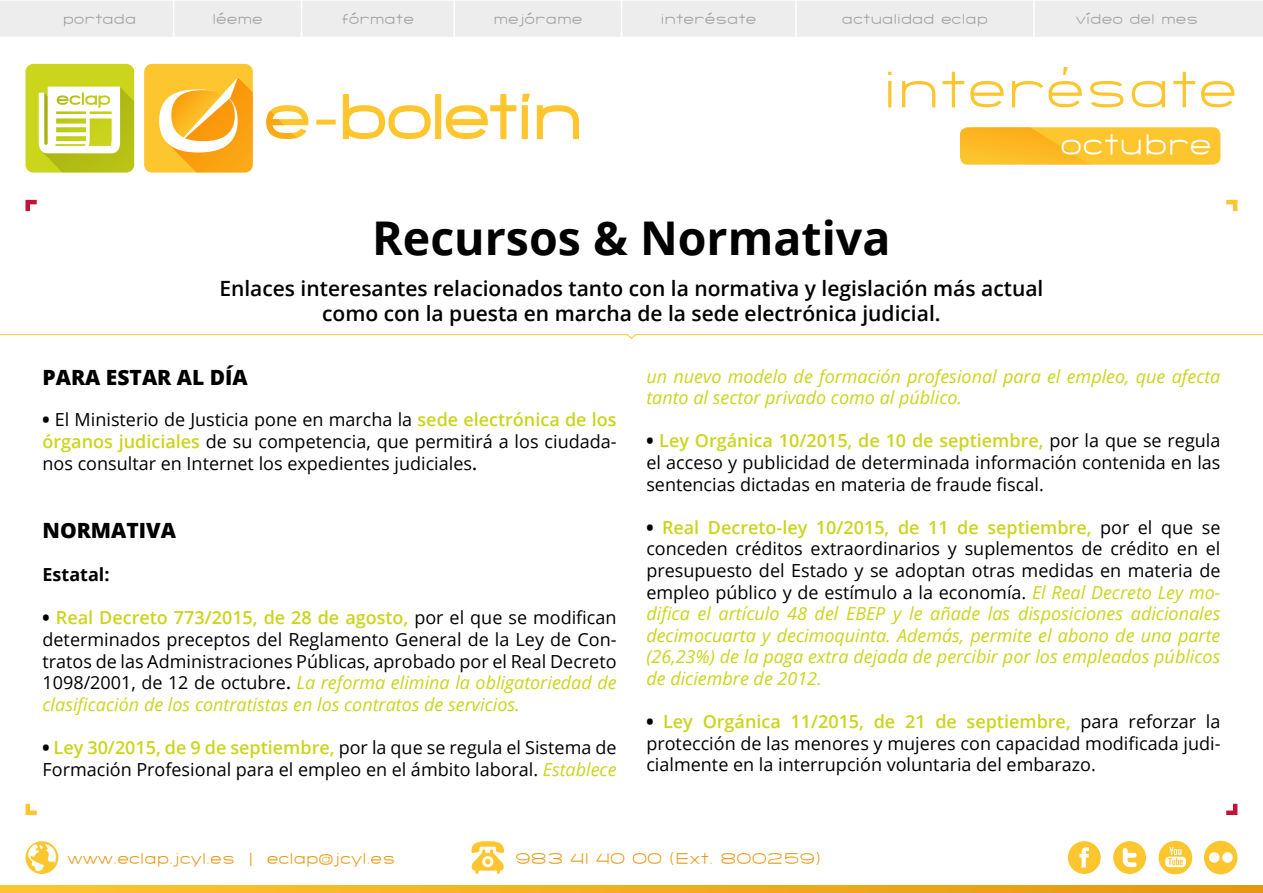
<style>
.page{position:relative;width:1263px;height:893px;background:#fff}
.page>*{position:absolute;margin:0;border:0;box-sizing:border-box;transform-origin:0 0}
.t1{font:700 46.5px "Open Sans";color:#000}
.t2{font:300 31.5px "SF Grandezza";color:#fff}
.t3{font:600 21px/25.2px "Open Sans";color:#000;text-align:center}
.t4{font:800 21px "Open Sans";color:#000}
.t5{font:18px/21.6px "Open Sans";color:#000;text-align:justify}
.t6{font:italic 18px/21.6px "Open Sans";color:#cad51d}
.t7{font:700 18px "Open Sans";color:#000}
.t8{font:300 16.5px "SF Grandezza";color:#e69710}
.t9{font:300 15px "SF Grandezza";color:#9d9d9c}
.s1{font-weight:800}
.s2{font-weight:600;color:#cad51d}
.s3{font-weight:600}
.s4{font-weight:800;font-style:normal;color:#000}
.s5{font-weight:600;font-style:normal}
.s6{font-style:normal;color:#000}
.s7{font-style:italic;color:#cad51d}
</style>
<div class="page">
<div style="left:0;top:1px;width:1263px;height:36px;background:#ededed"></div>
<hr style="left:173px;top:0;width:1px;height:43px;background:#fff">
<hr style="left:301px;top:0;width:1px;height:43px;background:#fff">
<hr style="left:453px;top:0;width:2px;height:43px;background:#fff">
<hr style="left:621px;top:0;width:1px;height:43px;background:#fff">
<hr style="left:795px;top:0;width:2px;height:43px;background:#fff">
<hr style="left:1033px;top:0;width:2px;height:43px;background:#fff">
<svg style="left:26px;top:200px;width:11px;height:11px"></svg>
<svg style="left:1226px;top:200px;width:11px;height:11px"></svg>
<svg style="left:1226px;top:804px;width:11px;height:11px"></svg>
<svg style="left:26px;top:804px;width:11px;height:11px"></svg>
<svg style="left:1px;top:886px;width:1262px;height:7px;background:#f1af1f"></svg>
<svg style="left:1068px;top:841px;width:33px;height:33px"></svg>
<svg style="left:1113px;top:841px;width:33px;height:33px"></svg>
<svg style="left:1158px;top:841px;width:34px;height:33px"></svg>
<svg style="left:1204px;top:841px;width:33px;height:33px"></svg>
<svg style="left:471px;top:841px;width:33px;height:33px"></svg>
<svg style="left:26px;top:841px;width:32px;height:33px"></svg>
<div style="left:960px;top:127px;width:260px;height:38px;background:#fdc62f;border-radius:8px"></div>
<svg style="left:960px;top:127px;width:130px;height:38px"></svg>
<div style="left:144px;top:64px;width:109px;height:109px;background:#fdc62e;border-radius:8px"></div>
<svg style="left:159px;top:77px;width:94px;height:96px"></svg>
<svg style="left:266px;top:94px;width:313px;height:45px"></svg>
<div style="left:26px;top:64px;width:108px;height:109px;background:#cad51c;border-radius:8px"></div>
<svg style="left:39px;top:87px;width:95px;height:86px"></svg>
<svg style="left:888px;top:67px;width:346px;height:40px"></svg>
<svg style="left:0;top:334px;width:1263px;height:5px"></svg>
<p class="t9" style="left:63px;top:10px;width:75px">portada</p>
<p class="t9" style="left:212px;top:10px;width:52px">léeme</p>
<p class="t9" style="left:342px;top:10px;width:74px">fórmate</p>
<p class="t9" style="left:493px;top:10px;width:90px">mejórame</p>
<p class="t9" style="left:661px;top:10px;width:97px">interésate</p>
<p class="t9" style="left:842px;top:10px;width:148px">actualidad eclap</p>
<p class="t9" style="left:1076px;top:10px;width:124px">vídeo del mes</p>
<h2 class="t2" style="left:1060px;top:124px;width:153px">octubre</h2>
<h1 class="t1" style="left:372px;top:205px;width:520px">Recursos &amp; Normativa</h1>
<p class="t3" style="left:219px;top:275px;width:825px">Enlaces interesantes relacionados tanto con la normativa y legislación más actual como con la puesta en marcha de la sede electrónica judicial.</p>
<p class="t4" style="left:43px;top:361px;width:207px">PARA ESTAR AL DÍA</p>
<p class="t5" style="left:43px;top:409px;width:576px"><span class="s1">•</span> El Ministerio de Justicia pone en marcha la <span class="s2">sede electrónica de los órganos judiciales</span> de su competencia, que permitirá a los ciudada&shy;nos consultar en Internet los expedientes judiciales<span class="s3">.</span></p>
<p class="t6" style="left:646px;top:365px;width:576px">un nuevo modelo de formación profesional para el empleo, que afecta tanto al sector privado como al público.</p>
<p class="t5" style="left:646px;top:430px;width:576px"><span class="s1">•</span> <span class="s2">Ley Orgánica 10/2015, de 10 de septiembre,</span> por la que se regula el acceso y publicidad de determinada información contenida en las sentencias dictadas en materia de fraude fiscal.</p>
<p class="t6" style="left:646px;top:516px;width:576px;text-align:justify"><span class="s4">•</span> <span class="s5">Real Decreto-ley 10/2015, de 11 de septiembre,</span> <span class="s6">por el que se conceden créditos extraordinarios y suplementos de crédito en el presupuesto del Estado y se adoptan otras medidas en materia de empleo público y de estímulo a la economía.</span> El Real Decreto Ley mo&shy;difica el artículo 48 del EBEP y le añade las disposiciones adicionales decimocuarta y decimoquinta. Además, permite el abono de una parte (26,23%) de la paga extra dejada de percibir por los empleados públicos de diciembre de 2012.</p>
<p class="t5" style="left:646px;top:710px;width:576px"><span class="s1">•</span> <span class="s2">Ley Orgánica 11/2015, de 21 de septiembre,</span> para reforzar la protección de las menores y mujeres con capacidad modificada judi&shy;cialmente en la interrupción voluntaria del embarazo.</p>
<p class="t4" style="left:43px;top:514px;width:135px">NORMATIVA</p>
<p class="t7" style="left:43px;top:562px;width:69px">Estatal:</p>
<p class="t5" style="left:43px;top:607px;width:576px"><span class="s1">•</span> <span class="s2">Real Decreto 773/2015, de 28 de agosto,</span> por el que se modifican determinados preceptos del Reglamento General de la Ley de Con&shy;tratos de las Administraciones Públicas, aprobado por el Real Decreto 1098/2001, de 12 de octubre<span class="s3">.</span> <span class="s7">La reforma elimina la obligatoriedad de clasificación de los contratistas en los contratos de servicios.</span></p>
<p class="t5" style="left:43px;top:736px;width:576px"><span class="s1">•</span> <span class="s2">Ley 30/2015, de 9 de septiembre,</span> por la que se regula el Sistema de<br>Formación Profesional para el empleo en el ámbito laboral. <span class="s7">Establece</span></p>
<p class="t8" style="left:67px;top:847px;width:329px">www.eclap.jcyl.es | eclap@jcyl.es</p>
<p class="t8" style="left:515px;top:847px;width:307px">983 41 40 00 (Ext. 800259)</p>
</div>
